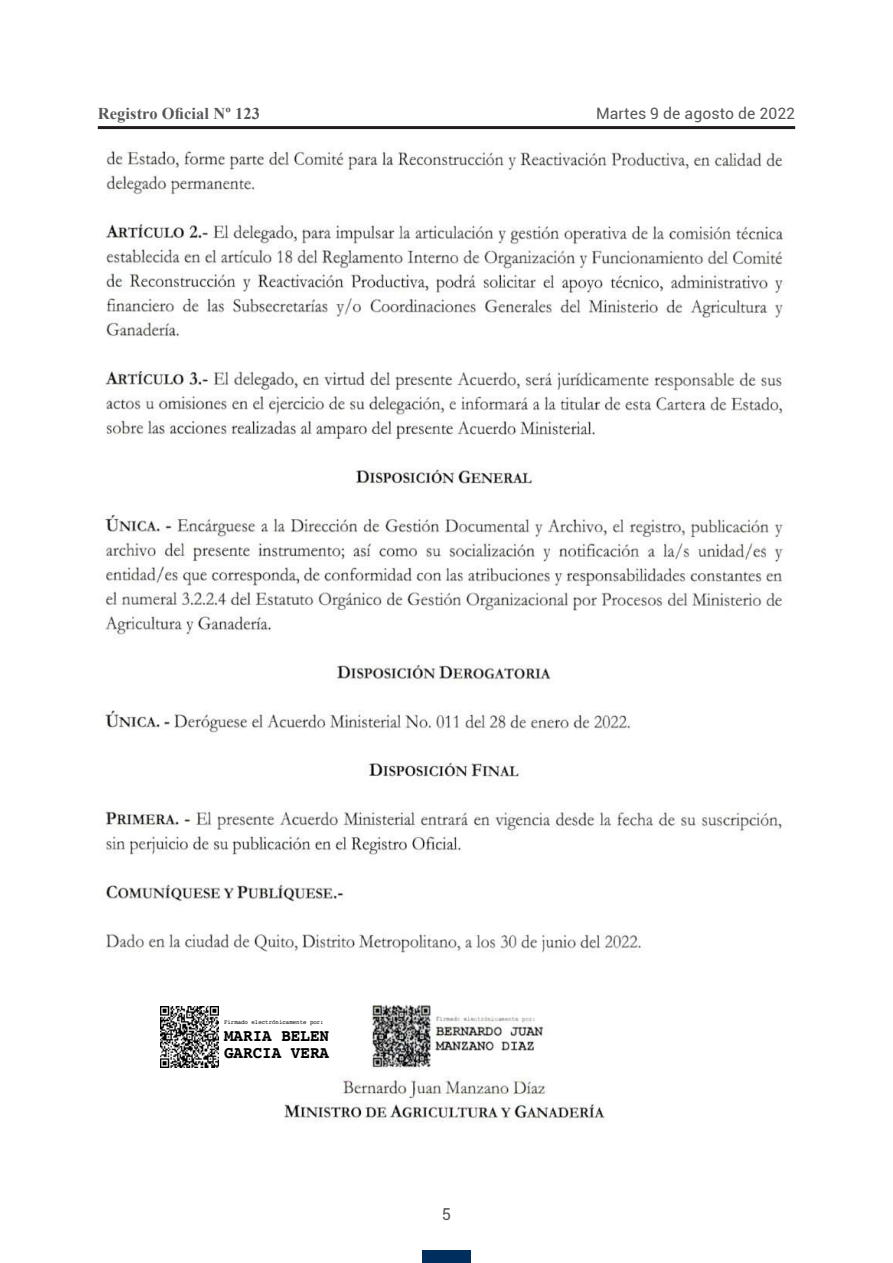
<style>
.page{position:relative;width:893px;height:1263px;background:#fff}
.page>*{position:absolute;margin:0;border:0;box-sizing:border-box;transform-origin:0 0}
.t1{font:700 16.95px/17px "Courier";color:#000;scale:.94 1}
.t2{font:700 16.5px "Times New Roman";letter-spacing:.005em;color:#57585a}
.t3{font:16.5px "Roboto";color:#57585a}
.t4{font:15.75px "Roboto";letter-spacing:.005em;color:#57585a}
.t5{font:6.15px "Courier";color:#000;scale:.94 1}
</style>
<div class="page">
<hr style="left:98px;top:126px;width:697px;height:3px;background:#231f20">
<div style="left:422px;top:1250px;width:49px;height:13px;background:#002e5e"></div>
<img style="left:103px;top:148px;width:683px;height:974px">
<img style="left:161px;top:1006px;width:57px;height:62px">
<div style="left:652px;top:944px;width:148px;height:198px;background:#fff"></div>
<h2 class="t2" style="left:98px;top:102px;width:164px">Registro Oficial Nº 123</h2>
<h3 class="t4" style="left:596px;top:102px;width:201px">Martes 9 de agosto de 2022</h3>
<p class="t5" style="left:224px;top:1017px;width:108px">Firmado electrónicamente por:</p>
<p class="t1" style="left:224px;top:1026px;width:113px">MARIA BELEN<br>GARCIA VERA</p>
<h2 class="t3" style="left:442px;top:1203px;width:11px">5</h2>
</div>
